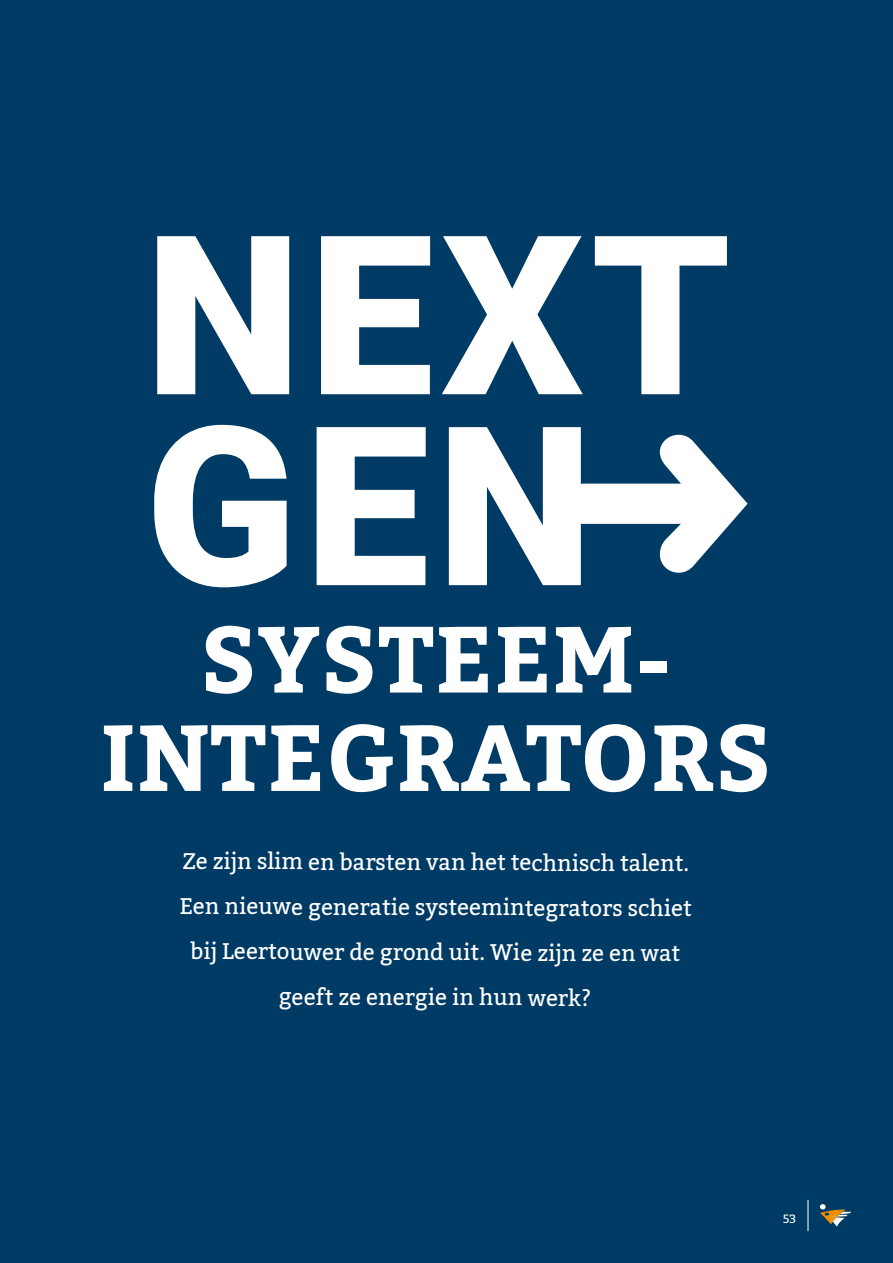
<style>
.page{position:relative;width:893px;height:1263px;background:#003b65}
.page>*{position:absolute;margin:0;border:0;box-sizing:border-box;transform-origin:0 0}
.t1{font:900 222.3px/190.9px "Roboto";letter-spacing:.035em;color:#fff}
.t2{font:700 93.3px/98.4px "Kadwa";letter-spacing:.01em;color:#fff;text-align:center}
.t3{font:22.5px/45px "Kadwa";letter-spacing:-.01em;color:#fff;text-align:center}
.t4{font:12px "Kadwa";color:#fff}
</style>
<div class="page">
<svg style="left:820px;top:1204px;width:31px;height:23px"></svg>
<hr style="left:808px;top:1200px;width:1px;height:31px;background:#fff">
<h1 class="t1" style="left:145px;top:211px;width:587px">NEXT<br>GEN</h1>
<h2 class="t2" style="left:100px;top:611px;width:673px">SYSTEEM-<br>INTEGRATORS</h2>
<p class="t3" style="left:179px;top:840px;width:514px">Ze zijn slim en barsten van het technisch talent.<br>Een nieuwe generatie systeemintegrators schiet bij Leertouwer de grond uit. Wie zijn ze en wat geeft ze energie in hun werk?</p>
<p class="t4" style="left:783px;top:1212px;width:14px">53</p>
</div>
